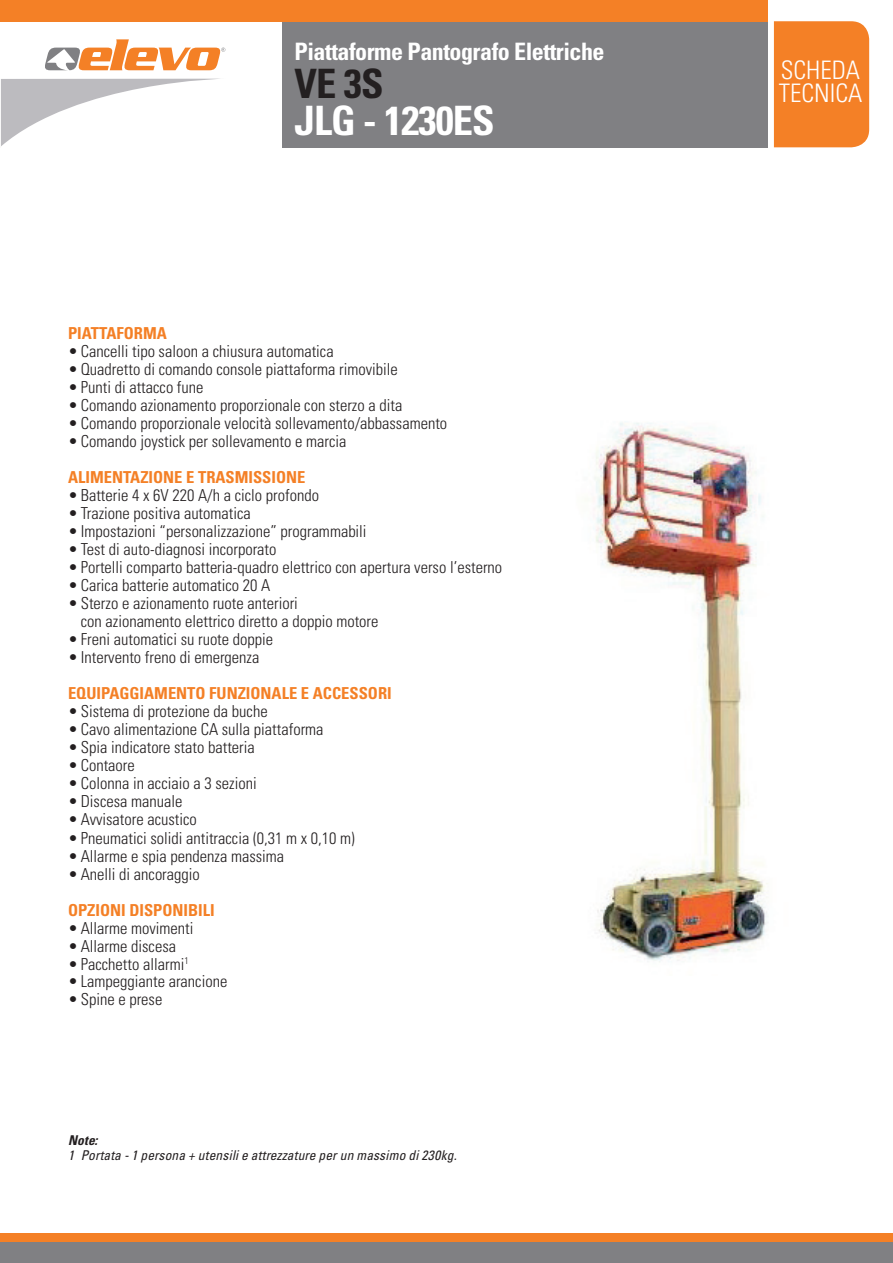
<style>
.page{position:relative;width:893px;height:1263px;background:#fff}
.page>*{position:absolute;margin:0;border:0;box-sizing:border-box;transform-origin:0 0}
.t1{font:700 condensed 40.5px "Univers LT Std";letter-spacing:-.02em;color:#fff}
.t2{font:700 condensed 40.5px "Univers LT Std";color:#231f20}
.t3{font:300 condensed 25.5px/22.5px "Univers LT Std";color:#fff}
.t4{font:700 condensed 24px "Univers LT Std";letter-spacing:-.02em;color:#fff}
.t5{font:300 condensed 16.5px/18px "Univers LT Std";color:#231f20}
.t6{font:700 condensed 16.5px "Univers LT Std";color:#f48026}
.t7{font:italic condensed 13.5px "Univers LT Std";letter-spacing:.01em;color:#231f20}
.t8{font:italic 700 condensed 13.5px "Univers LT Std";color:#231f20}
</style>
<div class="page">
<div style="left:282px;top:21px;width:485px;height:126px;background:#808083"></div>
<div style="left:774px;top:21px;width:95px;height:126px;background:#f48026"></div>
<svg style="left:1px;top:79px;width:214px;height:67px"></svg>
<svg style="left:45px;top:39px;width:180px;height:31px"></svg>
<div style="left:0;top:1233px;width:893px;height:10px;background:#f48026"></div>
<div style="left:0;top:1243px;width:893px;height:20px;background:#808083"></div>
<div style="left:0;top:0;width:767px;height:21px;background:#f48026"></div>
<img style="left:593px;top:422px;width:175px;height:540px">
<h3 class="t4" style="left:295px;top:37px;width:312px">PIATTAFORME PANTOGRAFO ELETTRICHE</h3>
<h1 class="t2" style="left:295px;top:58px;width:91px">VE 3S</h1>
<h1 class="t1" style="left:295px;top:96px;width:202px">JLG - 1230ES</h1>
<p class="t6" style="left:68px;top:323px;width:100px">PIATTAFORMA</p>
<p class="t5" style="left:68px;top:343px;width:267px">• Cancelli tipo saloon a chiusura automatica</p>
<p class="t5" style="left:68px;top:361px;width:331px">• Quadretto di comando console piattaforma rimovibile</p>
<p class="t5" style="left:68px;top:379px;width:137px">• Punti di attacco fune</p>
<p class="t5" style="left:68px;top:397px;width:336px">• Comando azionamento proporzionale con sterzo a dita</p>
<p class="t5" style="left:68px;top:415px;width:381px">• Comando proporzionale velocità sollevamento/abbassamento</p>
<p class="t5" style="left:68px;top:433px;width:280px">• Comando joystick per sollevamento e marcia</p>
<p class="t6" style="left:68px;top:467px;width:237px">ALIMENTAZIONE E TRASMISSIONE</p>
<p class="t5" style="left:68px;top:487px;width:252px">• Batterie 4 x 6V 220 A/h a ciclo profondo</p>
<p class="t5" style="left:68px;top:505px;width:184px">• Trazione positiva automatica</p>
<p class="t5" style="left:68px;top:523px;width:300px">• I mpostazioni “personalizzazione” programmabili</p>
<p class="t5" style="left:68px;top:541px;width:210px">• Test di auto-diagnosi incorporato</p>
<p class="t5" style="left:68px;top:559px;width:436px">• Portelli comparto batteria-quadro elettrico con apertura verso l’esterno</p>
<p class="t5" style="left:68px;top:577px;width:204px">• Carica batterie automatico 20 A</p>
<p class="t5" style="left:81px;top:595px;width:299px;text-indent:-13px">• Sterzo e azionamento ruote anteriori<br>con azionamento elettrico diretto a doppio motore</p>
<p class="t5" style="left:68px;top:631px;width:207px">• Freni automatici su ruote doppie</p>
<p class="t5" style="left:68px;top:649px;width:193px">• I ntervento freno di emergenza</p>
<p class="t6" style="left:68px;top:683px;width:325px">EQUIPAGG IAMENTO FUNZIONALE E ACCESSORI</p>
<p class="t5" style="left:68px;top:703px;width:201px">• Sistema di protezione da buche</p>
<p class="t5" style="left:68px;top:721px;width:257px">• Cavo alimentazione CA sulla piattaforma</p>
<p class="t5" style="left:68px;top:739px;width:188px">• Spia indicatore stato batteria</p>
<p class="t5" style="left:68px;top:757px;width:68px">• Contaore</p>
<p class="t5" style="left:68px;top:775px;width:190px">• Colonna in acciaio a 3 sezioni</p>
<p class="t5" style="left:68px;top:793px;width:116px">• Discesa manuale</p>
<p class="t5" style="left:68px;top:811px;width:130px">• Avvisatore acustico</p>
<p class="t5" style="left:68px;top:829px;width:288px">• Pneumatici solidi antitraccia (0,31 m x 0,10 m)</p>
<p class="t5" style="left:68px;top:847px;width:218px">• Allarme e spia pendenza massima</p>
<p class="t5" style="left:68px;top:865px;width:133px">• Anelli di ancoraggio</p>
<p class="t6" style="left:68px;top:899px;width:148px">OPZIONI DISPONIBILI</p>
<p class="t5" style="left:68px;top:919px;width:127px">• Allarme movimenti</p>
<p class="t5" style="left:68px;top:937px;width:110px">• Allarme discesa</p>
<p class="t5" style="left:68px;top:955px;width:122px">• Pacchetto allarmi<sup>1</sup></p>
<p class="t5" style="left:68px;top:973px;width:161px">• Lampeggiante arancione</p>
<p class="t5" style="left:68px;top:991px;width:96px">• Spine e prese</p>
<p class="t8" style="left:68px;top:1132px;width:31px">Note:</p>
<p class="t7" style="left:68px;top:1147px;width:390px">1 Portata - 1 persona + utensili e attrezzature per un massimo di 230kg.</p>
<h2 class="t3" style="left:779px;top:59px;width:83px">SCHEDA tecnica</h2>
</div>
